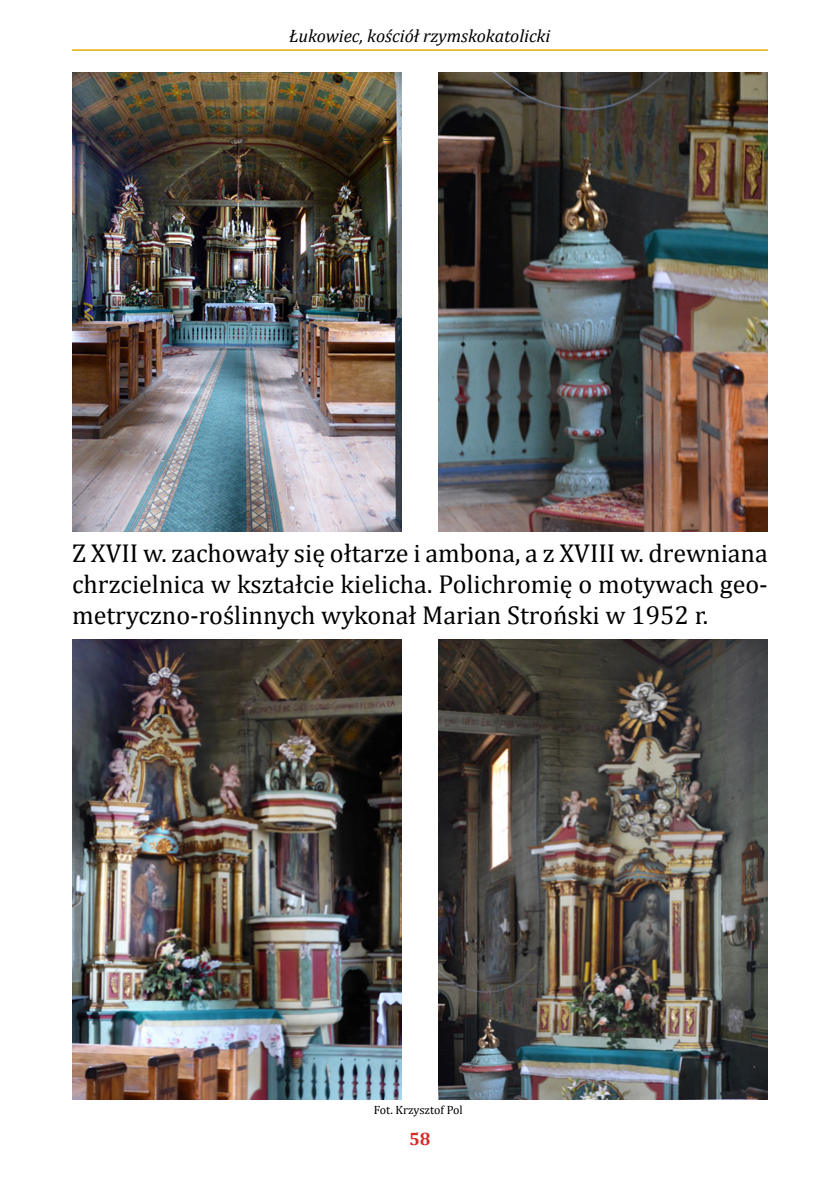
<style>
.page{position:relative;width:840px;height:1191px;background:#fff}
.page>*{position:absolute;margin:0;border:0;box-sizing:border-box;transform-origin:0 0}
.t1{font:26px/31.2px "Cambria";color:#000;text-align:justify}
.t2{font:italic 18px "Cambria";color:#000}
.t3{font:700 18px "Cambria";color:#d62926}
.t4{font:12px "Cambria";color:#000}
</style>
<div class="page">
<hr style="left:72px;top:49px;width:695px;height:2px;background:#e3ab0d">
<img style="left:438px;top:72px;width:329px;height:459px">
<img style="left:438px;top:639px;width:329px;height:460px">
<img style="left:72px;top:639px;width:329px;height:460px">
<img style="left:72px;top:72px;width:329px;height:459px">
<p class="t2" style="left:289px;top:24px;width:263px">Łukowiec, kościół rzymskokatolicki</p>
<p class="t1" style="left:72px;top:537px;width:697px">Z XVII w. zachowały się ołtarze i ambona, a z XVIII w. drewniana chrzcielnica w kształcie kielicha. Polichromię o motywach geo&shy;metryczno-roślinnych wykonał Marian Stroński w 1952 r.</p>
<p class="t4" style="left:373px;top:1103px;width:90px">Fot. Krzysztof Pol</p>
<p class="t3" style="left:409px;top:1126px;width:23px">58</p>
</div>
